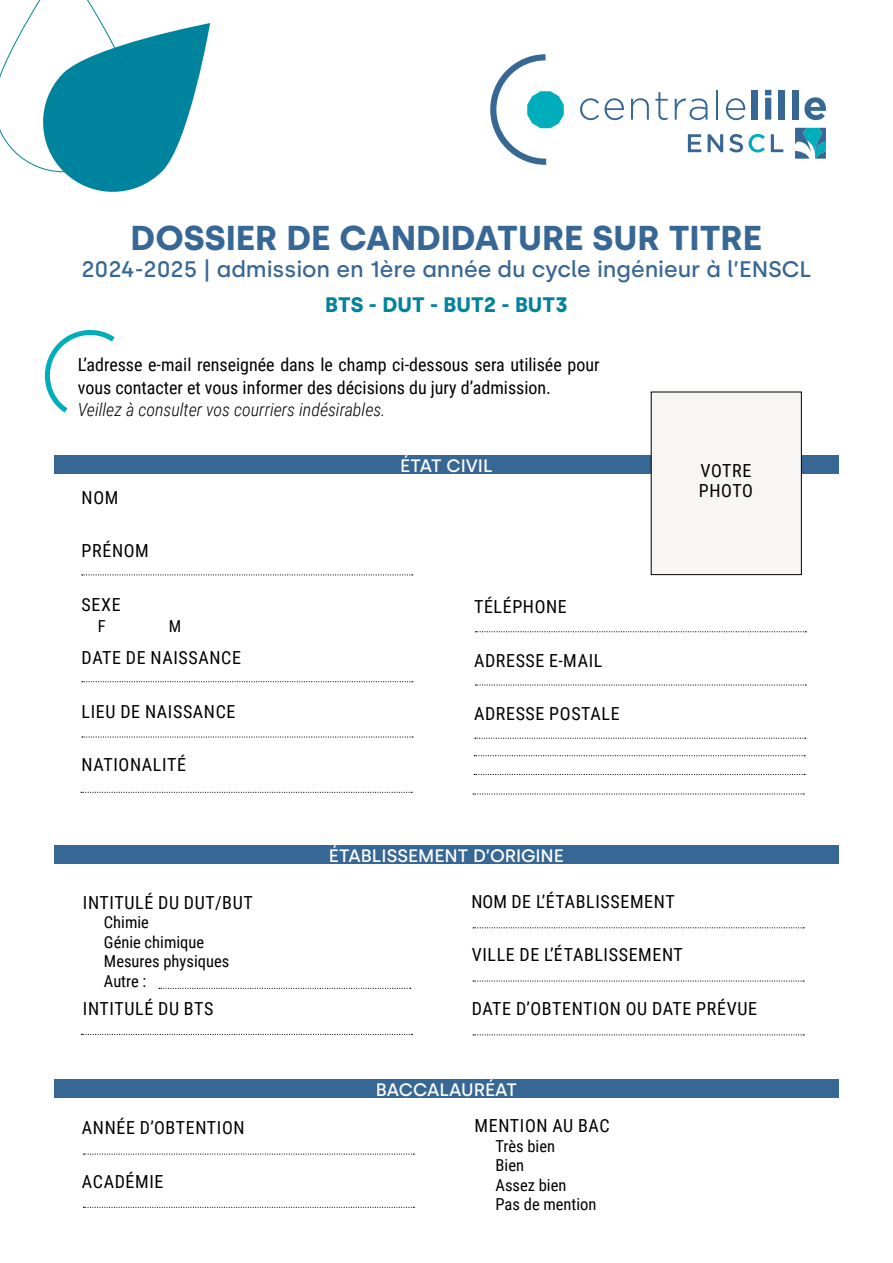
<style>
.page{position:relative;width:893px;height:1263px;background:#fff}
.page>*{position:absolute;margin:0;border:0;box-sizing:border-box;transform-origin:0 0}
.t1{font:700 34.5px "Silka";color:#376795}
.t2{font:500 22.5px "Silka";color:#376795}
.t3{font:700 21px "Silka";color:#00839c}
.t4{font:18px/19.5px "Roboto Condensed";letter-spacing:.035em;color:#000}
.t5{font:18px/22.5px "Roboto Condensed";color:#000}
.t6{font:500 18px "Silka";color:#fff}
.t7{font:italic 300 18px "Roboto Condensed";color:#000}
.t8{font:16.5px/19.5px "Roboto Condensed";color:#000}
.s1{color:#366896}
</style>
<div class="page">
<svg style="left:0;top:0;width:210px;height:192px"></svg>
<svg style="left:795px;top:128px;width:31px;height:31px"></svg>
<svg style="left:771px;top:134px;width:12px;height:18px"></svg>
<svg style="left:688px;top:134px;width:77px;height:18px"></svg>
<svg style="left:580px;top:98px;width:19px;height:22px"></svg>
<svg style="left:605px;top:98px;width:19px;height:22px"></svg>
<svg style="left:631px;top:98px;width:18px;height:22px"></svg>
<svg style="left:655px;top:92px;width:13px;height:28px"></svg>
<svg style="left:675px;top:98px;width:32px;height:22px"></svg>
<hr style="left:716px;top:90px;width:2px;height:30px;background:#376795">
<svg style="left:726px;top:98px;width:19px;height:22px"></svg>
<div style="left:751px;top:90px;width:7px;height:30px;background:#376795"></div>
<svg style="left:765px;top:90px;width:6px;height:30px"></svg>
<div style="left:779px;top:90px;width:6px;height:30px;background:#376795"></div>
<div style="left:792px;top:90px;width:6px;height:30px;background:#376795"></div>
<svg style="left:804px;top:97px;width:22px;height:23px"></svg>
<svg style="left:490px;top:54px;width:74px;height:111px"></svg>
<div style="left:54px;top:455px;width:785px;height:18px;background:#376795"></div>
<svg style="left:475px;top:631px;width:331px;height:1px"></svg>
<svg style="left:475px;top:684px;width:331px;height:1px"></svg>
<svg style="left:475px;top:738px;width:331px;height:1px"></svg>
<svg style="left:474px;top:774px;width:331px;height:1px"></svg>
<svg style="left:473px;top:793px;width:331px;height:1px"></svg>
<svg style="left:474px;top:755px;width:331px;height:1px"></svg>
<svg style="left:82px;top:736px;width:331px;height:1px"></svg>
<svg style="left:82px;top:574px;width:331px;height:1px"></svg>
<svg style="left:82px;top:681px;width:331px;height:1px"></svg>
<svg style="left:81px;top:792px;width:331px;height:1px"></svg>
<div style="left:651px;top:392px;width:150px;height:183px;background:#f7f6f5"></div>
<div style="left:54px;top:845px;width:785px;height:18px;background:#376795"></div>
<svg style="left:473px;top:927px;width:331px;height:1px"></svg>
<svg style="left:473px;top:980px;width:331px;height:1px"></svg>
<svg style="left:473px;top:1034px;width:331px;height:1px"></svg>
<svg style="left:81px;top:1034px;width:331px;height:1px"></svg>
<div style="left:54px;top:1079px;width:785px;height:18px;background:#376795"></div>
<svg style="left:83px;top:1153px;width:331px;height:2px"></svg>
<svg style="left:83px;top:1207px;width:331px;height:1px"></svg>
<svg style="left:159px;top:988px;width:252px;height:1px"></svg>
<svg style="left:44px;top:330px;width:71px;height:82px"></svg>
<h1 class="t1" style="left:131px;top:217px;width:633px">DOSSIER DE CANDIDATURE SUR TITRE</h1>
<p class="t2" style="left:81px;top:256px;width:732px"><span class="s1">2024-2025</span> | admission en 1ère année du cycle ingénieur à l’ENSCL</p>
<p class="t3" style="left:325px;top:292px;width:244px">BTS - DUT - BUT2 - BUT3</p>
<p class="t5" style="left:78px;top:353px;width:523px">L’adresse e-mail renseignée dans le champ ci-dessous sera utilisée pour vous contacter et vous informer des décisions du jury d’admission.</p>
<p class="t7" style="left:78px;top:397px;width:309px">Veillez à consulter vos courriers indésirables.</p>
<p class="t4" style="left:82px;top:487px;width:38px">NOM</p>
<p class="t4" style="left:82px;top:541px;width:69px">PRÉNOM</p>
<p class="t4" style="left:82px;top:594px;width:41px">SEXE</p>
<p class="t8" style="left:98px;top:615px;width:9px">F</p>
<p class="t8" style="left:169px;top:615px;width:14px">M</p>
<p class="t4" style="left:82px;top:648px;width:161px">DATE DE NAISSANCE</p>
<p class="t4" style="left:82px;top:701px;width:155px">LIEU DE NAISSANCE</p>
<p class="t4" style="left:82px;top:755px;width:106px">NATIONALITÉ</p>
<p class="t6" style="left:400px;top:455px;width:94px">ÉTAT CIVIL</p>
<p class="t4" style="left:474px;top:596px;width:94px">TÉLÉPHONE</p>
<p class="t4" style="left:474px;top:650px;width:130px">ADRESSE E-MAIL</p>
<p class="t4" style="left:474px;top:703px;width:147px">ADRESSE POSTALE</p>
<p class="t6" style="left:329px;top:845px;width:237px">ÉTABLISSEMENT D’ORIGINE</p>
<p class="t4" style="left:699px;top:460px;width:56px">VOTRE<br>PHOTO</p>
<p class="t4" style="left:83px;top:892px;width:171px">INTITULÉ DU DUT/BUT</p>
<p class="t8" style="left:104px;top:912px;width:127px">Chimie<br>Génie chimique<br>Mesures physiques<br>Autre :</p>
<p class="t4" style="left:83px;top:998px;width:132px">INTITULÉ DU BTS</p>
<p class="t4" style="left:82px;top:1117px;width:164px">ANNÉE D’OBTENTION</p>
<p class="t4" style="left:82px;top:1171px;width:83px">ACADÉMIE</p>
<p class="t4" style="left:471px;top:891px;width:205px">NOM DE L’ÉTABLISSEMENT</p>
<p class="t4" style="left:472px;top:944px;width:213px">VILLE DE L’ÉTABLISSEMENT</p>
<p class="t4" style="left:472px;top:998px;width:287px">DATE D’OBTENTION OU DATE PRÉVUE</p>
<p class="t6" style="left:376px;top:1079px;width:143px">BACCALAURÉAT</p>
<p class="t4" style="left:475px;top:1115px;width:137px">MENTION AU BAC</p>
<p class="t8" style="left:496px;top:1136px;width:102px">Très bien<br>Bien<br>Assez bien<br>Pas de mention</p>
</div>
